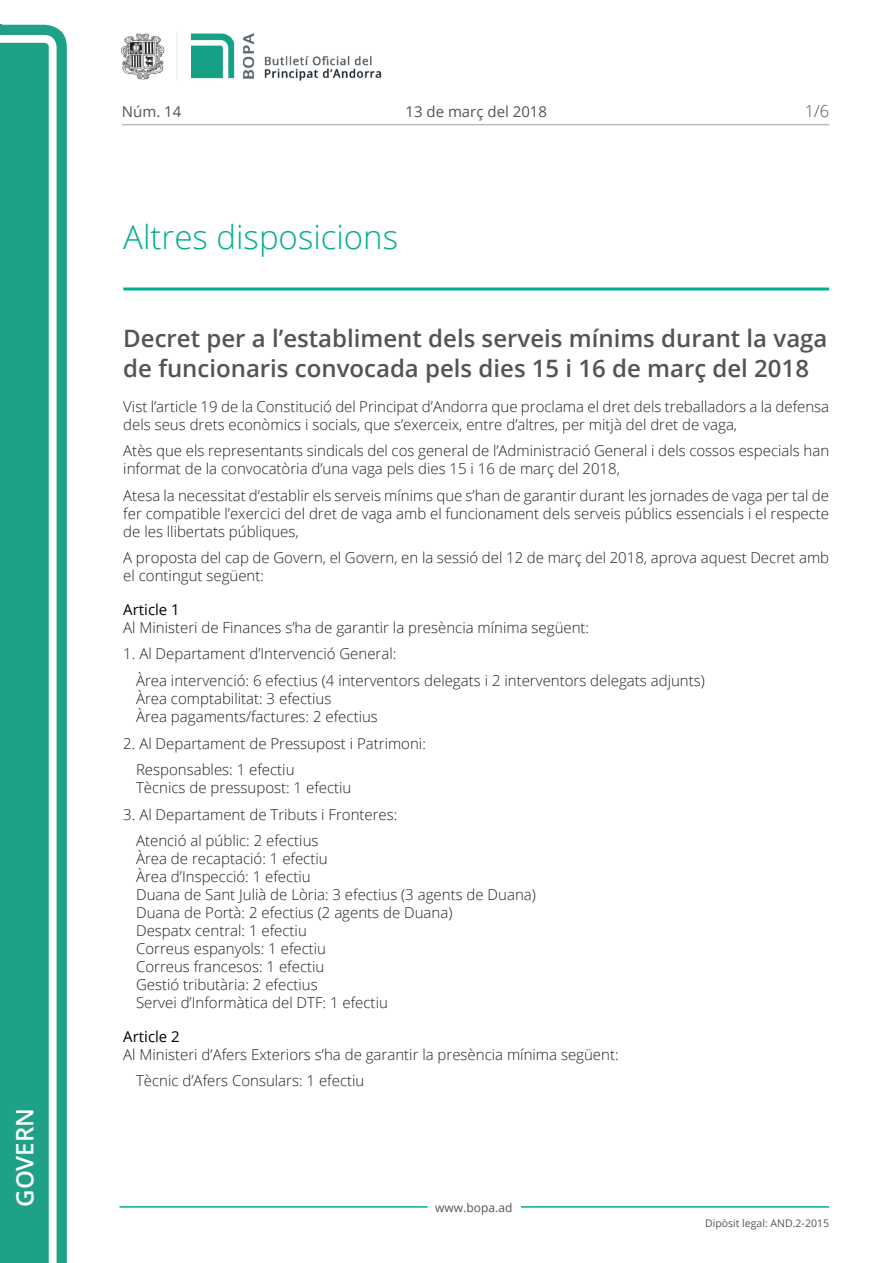
<style>
.page{position:relative;width:893px;height:1263px;background:#fff}
.page>*{position:absolute;margin:0;border:0;box-sizing:border-box;transform-origin:0 0}
.Titol_2_PAG{font:300 33px "Open Sans";color:#00ae91}
.Titol_3{font:600 24px/30px "Open Sans";color:#545454}
.t1{font:600 24px "Open Sans";color:#fff}
.num_pagina{font:300 16.5px "Open Sans";color:#545454}
.Body_text{font:300 15px/18px "Open Sans";color:#231f20}
.Body_text_NOS{font:300 15px "Open Sans";color:#231f20}
.Body_text_i{font:300 15px "Open Sans";color:#231f20}
.carrer{font:15px "Open Sans";color:#545454}
.Titol_7{font:15px "Open Sans";color:#000}
.t2{font:12px "Open Sans";color:#545454}
.t3{font:10.5px "Open Sans";color:#545454}
</style>
<div class="page">
<svg style="left:0;top:25px;width:67px;height:1238px;fill:#1ea187"></svg>
<div style="left:0;top:43px;width:49px;height:1220px;background:#1ea187"></div>
<img style="left:122px;top:32px;width:260px;height:49px">
<hr style="left:119px;top:1206px;width:309px;height:2px;background:#00ae91">
<hr style="left:521px;top:1206px;width:308px;height:2px;background:#00ae91">
<hr style="left:122px;top:124px;width:707px;height:1px;background:#bcbdc0">
<hr style="left:123px;top:287px;width:706px;height:3px;background:#00ae91">
<p class="t1" style="left:8px;top:1207px;width:100px;rotate:-90deg">Govern</p>
<p class="carrer" style="left:122px;top:102px;width:61px">Núm. 14</p>
<p class="carrer" style="left:405px;top:102px;width:143px">13 de març del 2018</p>
<p class="Titol_2_PAG" style="left:123px;top:215px;width:276px">Altres disposicions</p>
<p class="num_pagina" style="left:805px;top:100px;width:26px">1/6</p>
<p class="Titol_3" style="left:123px;top:322px;width:706px">Decret per a l’establiment dels serveis mínims durant la vaga de funcionaris convocada pels dies 15 i 16 de març del 2018</p>
<p class="Body_text" style="left:123px;top:397px;width:707px">Vist l’article 19 de la Constitució del Principat d’Andorra que proclama el dret dels treballadors a la defensa dels seus drets econòmics i socials, que s’exerceix, entre d’altres, per mitjà del dret de vaga,</p>
<p class="Body_text" style="left:123px;top:441px;width:707px">Atès que els representants sindicals del cos general de l’Administració General i dels cossos especials han informat de la convocatòria d’una vaga pels dies 15 i 16 de març del 2018,</p>
<p class="Body_text" style="left:123px;top:486px;width:707px;text-align:justify">Atesa la necessitat d’establir els serveis mínims que s’han de garantir durant les jornades de vaga per tal de fer compatible l’exercici del dret de vaga amb el funcionament dels serveis públics essencials i el respecte de les llibertats públiques,</p>
<p class="Body_text" style="left:123px;top:548px;width:707px">A proposta del cap de Govern, el Govern, en la sessió del 12 de març del 2018, aprova aquest Decret amb el contingut següent:</p>
<p class="Titol_7" style="left:123px;top:599px;width:58px">Article 1</p>
<p class="Body_text" style="left:123px;top:618px;width:467px">Al Ministeri de Finances s’ha de garantir la presència mínima següent:</p>
<p class="Body_text" style="left:123px;top:645px;width:275px">1. Al Departament d’Intervenció General:</p>
<p class="Body_text_NOS" style="left:136px;top:670px;width:570px">Àrea intervenció: 6 efectius (4 interventors delegats i 2 interventors delegats adjunts)</p>
<p class="Body_text_NOS" style="left:136px;top:688px;width:197px">Àrea comptabilitat: 3 efectius</p>
<p class="Body_text_i" style="left:136px;top:706px;width:243px">Àrea pagaments/factures: 2 efectius</p>
<p class="Body_text" style="left:123px;top:734px;width:304px">2. Al Departament de Pressupost i Patrimoni:</p>
<p class="Body_text_NOS" style="left:136px;top:759px;width:160px">Responsables: 1 efectiu</p>
<p class="Body_text_i" style="left:136px;top:777px;width:217px">Tècnics de pressupost: 1 efectiu</p>
<p class="Body_text" style="left:123px;top:805px;width:276px">3. Al Departament de Tributs i Fronteres:</p>
<p class="Body_text_NOS" style="left:136px;top:830px;width:184px">Atenció al públic: 2 efectius</p>
<p class="Body_text_NOS" style="left:136px;top:848px;width:193px">Àrea de recaptació: 1 efectiu</p>
<p class="Body_text_NOS" style="left:136px;top:866px;width:176px">Àrea d’Inspecció: 1 efectiu</p>
<p class="Body_text_NOS" style="left:136px;top:884px;width:401px">Duana de Sant Julià de Lòria: 3 efectius (3 agents de Duana)</p>
<p class="Body_text_NOS" style="left:136px;top:902px;width:318px">Duana de Portà: 2 efectius (2 agents de Duana)</p>
<p class="Body_text_NOS" style="left:136px;top:920px;width:172px">Despatx central: 1 efectiu</p>
<p class="Body_text_NOS" style="left:136px;top:938px;width:192px">Correus espanyols: 1 efectiu</p>
<p class="Body_text_NOS" style="left:136px;top:956px;width:190px">Correus francesos: 1 efectiu</p>
<p class="Body_text_NOS" style="left:136px;top:974px;width:183px">Gestió tributària: 2 efectius</p>
<p class="Body_text_i" style="left:136px;top:992px;width:253px">Servei d’Informàtica del DTF: 1 efectiu</p>
<p class="Titol_7" style="left:123px;top:1026px;width:58px">Article 2</p>
<p class="Body_text" style="left:123px;top:1045px;width:497px">Al Ministeri d’Afers Exteriors s’ha de garantir la presència mínima següent:</p>
<p class="Body_text_i" style="left:136px;top:1070px;width:230px">Tècnic d’Afers Consulars: 1 efectiu</p>
<p class="t2" style="left:435px;top:1199px;width:79px">www.bopa.ad</p>
<p class="t3" style="left:705px;top:1216px;width:125px">Dipòsit legal: AND.2-2015</p>
</div>
